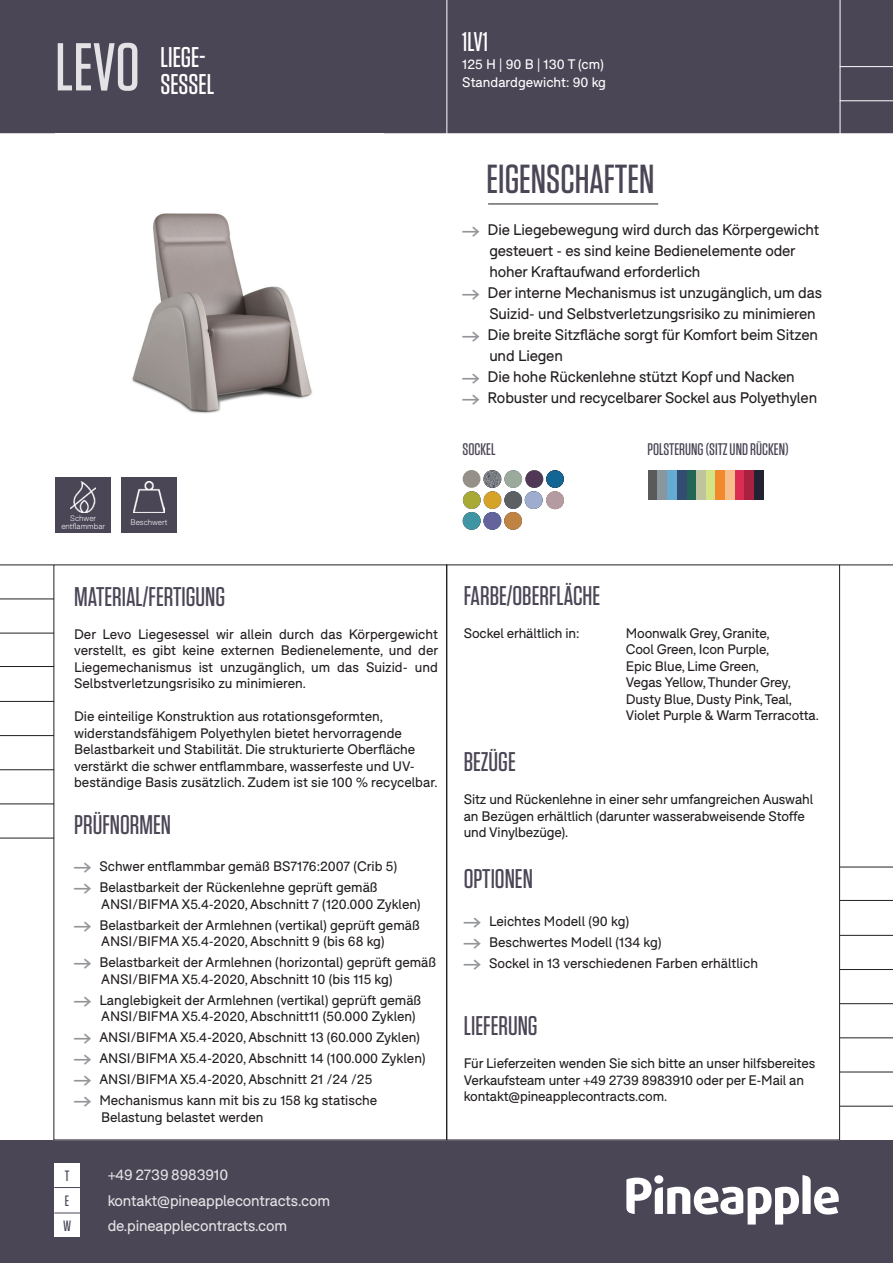
<style>
.page{position:relative;width:893px;height:1263px;background:#fff}
.page>*{position:absolute;margin:0;border:0;box-sizing:border-box;transform-origin:0 0}
.t1{font:500 67.5px "Tungsten";color:#fff}
.t2{font:500 40.5px "Tungsten";color:#4b4656}
.body_1_BLACK{font:500 28.5px "Tungsten";color:#fff}
.t3{font:500 27px "Tungsten";color:#4b4656}
.t4{font:500 27px "Tungsten";color:#fff}
.t5{font:500 16.8px "Tungsten";color:#4b4656}
.t6{font:15px/21px "F37 Bolton";letter-spacing:-.01em;color:#231f20}
.t7{font:15px "F37 Bolton";letter-spacing:-.01em;color:#fff}
.t8{font:500 15px "Tungsten";color:#4b4656}
.t9{font:13.5px/16.5px "F37 Bolton";color:#231f20}
.t10{font:13.5px "F37 Bolton";color:#fff}
.t11{font:300 7.8px "F37 Bolton";color:#fff}
.s1{font-family:"Pinearrow";font-size:15px;color:#939598}
.s2{font-family:"Pinearrow";color:#939598}
</style>
<div class="page">
<div style="left:1px;top:1px;width:891px;height:131px;background:#4b4656"></div>
<div style="left:0;top:0;width:893px;height:133px;border:2px solid #4b4656"></div>
<div style="left:1px;top:1141px;width:891px;height:121px;background:#4b4656"></div>
<div style="left:0;top:1140px;width:893px;height:123px;border:2px solid #4b4656"></div>
<hr style="left:840px;top:867px;width:53px;height:1px;background:#231f20">
<hr style="left:840px;top:1003px;width:53px;height:1px;background:#231f20">
<hr style="left:840px;top:935px;width:53px;height:1px;background:#231f20">
<hr style="left:840px;top:1072px;width:53px;height:1px;background:#231f20">
<hr style="left:840px;top:1037px;width:53px;height:1px;background:#231f20">
<hr style="left:840px;top:969px;width:53px;height:1px;background:#231f20">
<hr style="left:840px;top:1106px;width:53px;height:1px;background:#231f20">
<hr style="left:840px;top:900px;width:53px;height:1px;background:#231f20">
<svg style="left:626px;top:1175px;width:213px;height:49px"></svg>
<div style="left:654px;top:1175px;width:9px;height:9px;background:#fff;border-radius:50%"></div>
<div style="left:54px;top:1162px;width:26px;height:25px;background:#fff"></div>
<div style="left:54px;top:1187px;width:26px;height:25px;background:#fff"></div>
<svg style="left:54px;top:1187px;width:26px;height:1px"></svg>
<hr style="left:840px;top:564px;width:53px;height:1px;background:#231f20">
<hr style="left:488px;top:204px;width:170px;height:1px;background:#231f20">
<hr style="left:840px;top:0;width:1px;height:135px;background:#fff">
<hr style="left:840px;top:66px;width:53px;height:1px;background:#fff">
<hr style="left:840px;top:100px;width:53px;height:1px;background:#fff">
<hr style="left:446px;top:0;width:1px;height:134px;background:#fff">
<hr style="left:0;top:633px;width:54px;height:1px;background:#231f20">
<hr style="left:0;top:769px;width:54px;height:1px;background:#231f20">
<hr style="left:0;top:701px;width:54px;height:1px;background:#231f20">
<hr style="left:0;top:564px;width:54px;height:1px;background:#231f20">
<hr style="left:0;top:838px;width:54px;height:1px;background:#231f20">
<hr style="left:0;top:803px;width:54px;height:1px;background:#231f20">
<hr style="left:0;top:735px;width:54px;height:1px;background:#231f20">
<hr style="left:0;top:598px;width:54px;height:1px;background:#231f20">
<hr style="left:0;top:666px;width:54px;height:1px;background:#231f20">
<div style="left:54px;top:1212px;width:26px;height:25px;background:#fff"></div>
<svg style="left:54px;top:1212px;width:26px;height:1px"></svg>
<div style="left:55px;top:477px;width:56px;height:56px;background:#4b4656"></div>
<img style="left:71px;top:481px;width:24px;height:31px">
<div style="left:648px;top:470px;width:9px;height:29px;background:#5a5a5b"></div>
<div style="left:686px;top:470px;width:10px;height:29px;background:#246655"></div>
<div style="left:696px;top:470px;width:10px;height:29px;background:#bdc49e"></div>
<div style="left:657px;top:470px;width:10px;height:29px;background:#89969d"></div>
<div style="left:667px;top:470px;width:10px;height:29px;background:#65abd2"></div>
<div style="left:677px;top:470px;width:9px;height:29px;background:#334c71"></div>
<div style="left:706px;top:470px;width:9px;height:29px;background:#d5e387"></div>
<div style="left:715px;top:470px;width:10px;height:29px;background:#f2892c"></div>
<div style="left:725px;top:470px;width:10px;height:29px;background:#f6bf8d"></div>
<div style="left:735px;top:470px;width:9px;height:29px;background:#db2c53"></div>
<div style="left:744px;top:470px;width:10px;height:29px;background:#a82141"></div>
<div style="left:754px;top:470px;width:10px;height:29px;background:#232233"></div>
<img style="left:132px;top:213px;width:180px;height:201px">
<div style="left:463px;top:491px;width:18px;height:18px;background:#a9a936;border-radius:50%"></div>
<div style="left:484px;top:491px;width:17px;height:18px;background:#d5a328;border-radius:50%"></div>
<img style="left:546px;top:491px;width:18px;height:18px;border-radius:9px">
<img style="left:463px;top:512px;width:18px;height:18px;border-radius:9px">
<img style="left:504px;top:512px;width:18px;height:18px;border-radius:9px">
<img style="left:483px;top:512px;width:18px;height:18px;border-radius:9px">
<div style="left:546px;top:470px;width:18px;height:18px;background:#136594;border-radius:50%"></div>
<img style="left:483px;top:470px;width:18px;height:18px;border-radius:9px">
<div style="left:463px;top:470px;width:17px;height:18px;background:#959088;border-radius:50%"></div>
<svg style="left:504px;top:470px;width:39px;height:39px"></svg>
<div style="left:121px;top:477px;width:56px;height:56px;background:#4b4656"></div>
<img style="left:134px;top:482px;width:30px;height:31px">
<h1 class="t1" style="left:55px;top:32px;width:86px">LEVO</h1>
<p class="body_1_BLACK" style="left:160px;top:43px;width:46px">LIEGE-</p>
<p class="body_1_BLACK" style="left:160px;top:70px;width:55px">SESSEL</p>
<p class="t4" style="left:462px;top:27px;width:27px">1LV1</p>
<p class="t10" style="left:462px;top:56px;width:143px">125 H | 90 B | 130 T (cm)</p>
<p class="t10" style="left:462px;top:74px;width:145px">Standardgewicht: 90 kg</p>
<p class="t11" style="left:70px;top:514px;width:27px">Schwer</p>
<p class="t11" style="left:61px;top:522px;width:45px">entflammbar</p>
<p class="t11" style="left:131px;top:517px;width:38px">Beschwert</p>
<p class="t3" style="left:74px;top:582px;width:152px">MATERIAL/FERTIGUNG</p>
<p class="t9" style="left:74px;top:626px;width:366px;text-align:justify">Der Levo Liegesessel wir allein durch das Körpergewicht verstellt, es gibt keine externen Bedienelemente, und der Liegemechanismus ist unzugänglich, um das Suizid- und Selbstverletzungsrisiko zu minimieren.</p>
<p class="t9" style="left:74px;top:708px;width:365px">Die einteilige Konstruktion aus rotationsgeformten, widerstandsfähigem Polyethylen bietet hervorragende Belastbarkeit und Stabilität. Die strukturierte Oberfläche verstärkt die schwer entflammbare, wasserfeste und UV&shy;beständige Basis zusätzlich. Zudem ist sie 100 % recycelbar.</p>
<p class="t3" style="left:74px;top:810px;width:98px">PRÜFNORMEN</p>
<p class="t9" style="left:74px;top:858px;width:325px"><span class="s1">A</span> Schwer entflammbar gemäß BS7176:2007 (Crib 5)</p>
<p class="t9" style="left:101px;top:879px;width:321px;text-indent:-27px"><span class="s1">A</span> Belastbarkeit der Rückenlehne geprüft gemäß<br>ANSI/BIFMA X5.4-2020, Abschnitt 7 (120.000 Zyklen)</p>
<p class="t9" style="left:101px;top:917px;width:320px;text-indent:-27px"><span class="s1">A</span> Belastbarkeit der Armlehnen (vertikal) geprüft gemäß<br>ANSI/BIFMA X5.4-2020, Abschnitt 9 (bis 68 kg)</p>
<p class="t9" style="left:101px;top:954px;width:337px;text-indent:-27px"><span class="s1">A</span> Belastbarkeit der Armlehnen (horizontal) geprüft gemäß<br>ANSI/BIFMA X5.4-2020, Abschnitt 10 (bis 115 kg)</p>
<p class="t9" style="left:101px;top:992px;width:322px;text-indent:-27px"><span class="s1">A</span> Langlebigkeit der Armlehnen (vertikal) geprüft gemäß<br>ANSI/BIFMA X5.4-2020, Abschnitt11 (50.000 Zyklen)</p>
<p class="t9" style="left:74px;top:1029px;width:347px"><span class="s1">A</span> ANSI/BIFMA X5.4-2020, Abschnitt 13 (60.000 Zyklen)</p>
<p class="t9" style="left:74px;top:1050px;width:353px"><span class="s1">A</span> ANSI/BIFMA X5.4-2020, Abschnitt 14 (100.000 Zyklen)</p>
<p class="t9" style="left:74px;top:1071px;width:300px"><span class="s1">A</span> ANSI/BIFMA X5.4-2020, Abschnitt 21 /24 /25</p>
<p class="t9" style="left:101px;top:1092px;width:278px;text-indent:-27px"><span class="s1">A</span> Mechanismus kann mit bis zu 158 kg statische<br>Belastung belastet werden</p>
<p class="t8" style="left:65px;top:1168px;width:6px">T</p>
<p class="t7" style="left:107px;top:1166px;width:122px">+49 2739 8983910</p>
<p class="t8" style="left:65px;top:1193px;width:6px">E</p>
<p class="t7" style="left:107px;top:1191px;width:224px">kontakt@pineapplecontracts.com</p>
<p class="t8" style="left:63px;top:1218px;width:10px">W</p>
<p class="t7" style="left:107px;top:1217px;width:181px">de.pineapplecontracts.com</p>
<p class="t2" style="left:487px;top:157px;width:169px">EIGENSCHAFTEN</p>
<p class="t6" style="left:489px;top:219px;width:331px;text-indent:-27px"><span class="s2">A</span> Die Liegebewegung wird durch das Körpergewicht gesteuert - es sind keine Bedienelemente oder hoher Kraftaufwand erforderlich</p>
<p class="t6" style="left:489px;top:282px;width:334px;text-indent:-27px"><span class="s2">A</span> Der interne Mechanismus ist unzugänglich, um das<br>Suizid- und Selbstverletzungsrisiko zu minimieren</p>
<p class="t6" style="left:489px;top:324px;width:330px;text-indent:-27px"><span class="s2">A</span> Die breite Sitzfläche sorgt für Komfort beim Sitzen und Liegen</p>
<p class="t6" style="left:462px;top:366px;width:334px"><span class="s2">A</span> Die hohe Rückenlehne stützt Kopf und Nacken</p>
<p class="t6" style="left:462px;top:387px;width:356px"><span class="s2">A</span> Robuster und recycelbarer Sockel aus Polyethylen</p>
<p class="t5" style="left:462px;top:441px;width:35px">SOCKEL</p>
<p class="t5" style="left:647px;top:441px;width:142px">POLSTERUNG (SITZ UND RÜCKEN)</p>
<p class="t3" style="left:464px;top:581px;width:138px">FARBE/OBERFLÄCHE</p>
<p class="t9" style="left:464px;top:625px;width:117px">Sockel erhältlich in:</p>
<p class="t9" style="left:626px;top:625px;width:145px">Moonwalk Grey, Granite,</p>
<p class="t9" style="left:626px;top:641px;width:145px">Cool Green, Icon Purple,</p>
<p class="t9" style="left:626px;top:658px;width:135px">Epic Blue, Lime Green,</p>
<p class="t9" style="left:626px;top:674px;width:195px">Vegas Yellow, Thunder Grey,<br>Dusty Blue, Dusty Pink, Teal,<br>Violet Purple &amp; Warm Terracotta.</p>
<p class="t3" style="left:464px;top:748px;width:54px">BEZÜGE</p>
<p class="t9" style="left:464px;top:791px;width:351px">Sitz und Rückenlehne in einer sehr umfangreichen Auswahl an Bezügen erhältlich (darunter wasserabweisende Stoffe und Vinylbezüge).</p>
<p class="t3" style="left:464px;top:865px;width:71px">OPTIONEN</p>
<p class="t9" style="left:464px;top:913px;width:167px"><span class="s1">A</span> Leichtes Modell (90 kg)</p>
<p class="t9" style="left:464px;top:934px;width:199px"><span class="s1">A</span> Beschwertes Modell (134 kg)</p>
<p class="t9" style="left:464px;top:955px;width:296px"><span class="s1">A</span> Sockel in 13 verschiedenen Farben erhältlich</p>
<p class="t3" style="left:464px;top:1012px;width:75px">LIEFERUNG</p>
<p class="t9" style="left:464px;top:1055px;width:353px">Für Lieferzeiten wenden Sie sich bitte an unser hilfsbereites<br>Verkaufsteam unter +49 2739 8983910 oder per E-Mail an kontakt@pineapplecontracts.com.</p>
</div>
